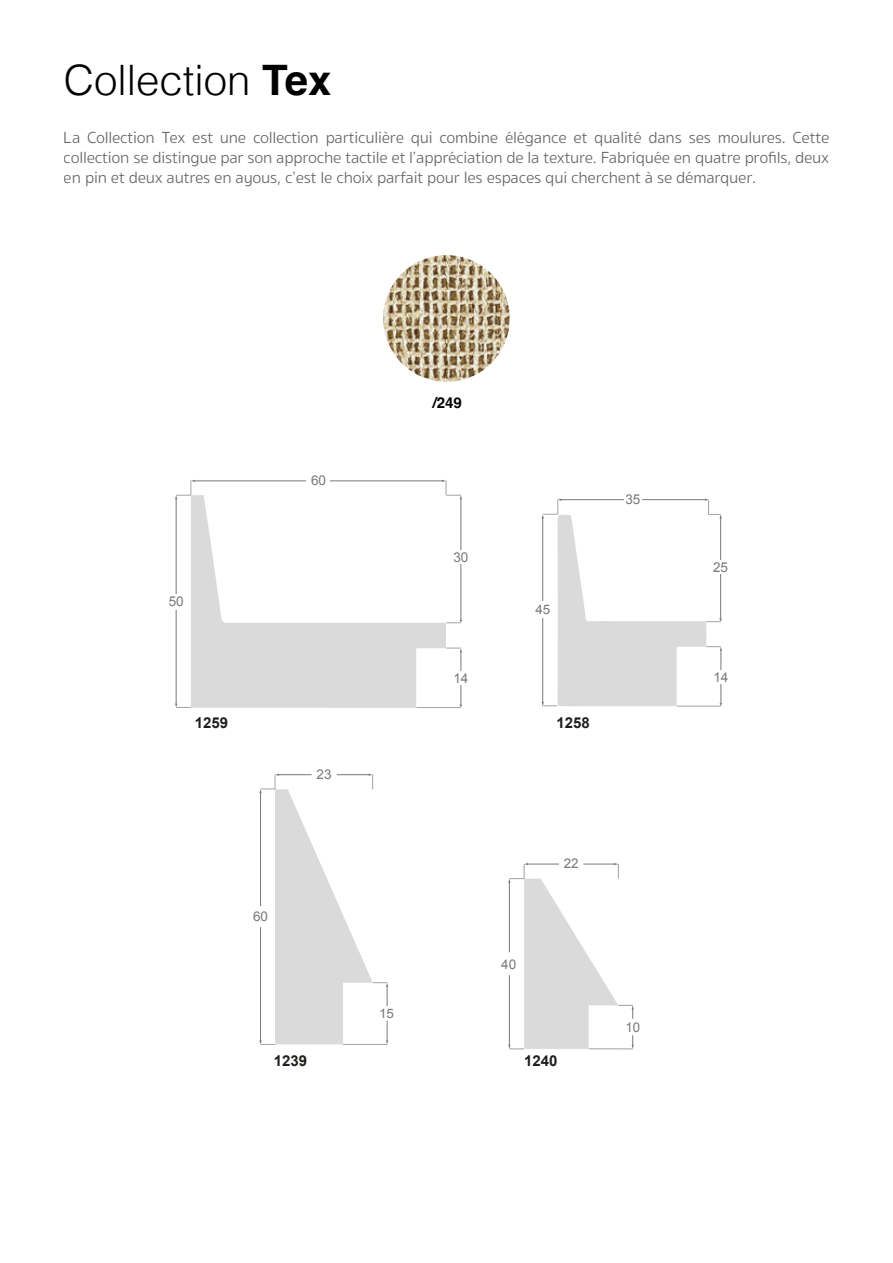
<style>
.page{position:relative;width:893px;height:1263px;background:#fff}
.page>*{position:absolute;margin:0;border:0;box-sizing:border-box;transform-origin:0 0}
.t1{font:300 42px "Helvetica";color:#000}
.t2{font:300 16.5px/19.8px "Sukhumvit Set";letter-spacing:-.01em;color:#000;text-align:justify}
.t3{font:700 15px "Arial";color:#1d1f1c}
.t4{font:700 15px "Helvetica";color:#000}
.t5{font:700 15px "Arial";color:#1e1e1b}
.t6{font:13.5px "Arial";color:#787877}
.t7{font:13.35px "Arial";color:#787877}
.t8{font:13.05px "Arial";color:#797979;scale:1.04 1}
.t9{font:12.9px "Arial";color:#787877;scale:1.04 1}
.s1{font-weight:700}
</style>
<div class="page">
<img style="left:383px;top:255px;width:127px;height:127px;border-radius:63px">
<svg style="left:259px;top:774px;width:129px;height:271px"></svg>
<svg style="left:508px;top:863px;width:126px;height:187px"></svg>
<svg style="left:191px;top:495px;width:255px;height:213px"></svg>
<hr style="left:461px;top:651px;width:1px;height:54px;background:#787877">
<hr style="left:461px;top:498px;width:1px;height:122px;background:#787877">
<div style="left:455px;top:671px;width:14px;height:14px;background:#fff"></div>
<svg style="left:446px;top:648px;width:16px;height:4px"></svg>
<hr style="left:417px;top:707px;width:44px;height:1px;background:#a3a1a4">
<div style="left:455px;top:550px;width:14px;height:14px;background:#fff"></div>
<hr style="left:176px;top:498px;width:1px;height:206px;background:#787877">
<svg style="left:446px;top:619px;width:16px;height:4px"></svg>
<svg style="left:175px;top:703px;width:16px;height:5px"></svg>
<div style="left:164px;top:594px;width:24px;height:16px;background:#fff"></div>
<hr style="left:194px;top:481px;width:249px;height:1px;background:#787877">
<svg style="left:442px;top:480px;width:20px;height:19px"></svg>
<svg style="left:175px;top:480px;width:20px;height:19px"></svg>
<div style="left:306px;top:472px;width:24px;height:16px;background:#fff"></div>
<svg style="left:542px;top:498px;width:180px;height:209px"></svg>
<h1 class="t1" style="left:64px;top:45px;width:269px">Collection <span class="s1">Tex</span></h1>
<p class="t2" style="left:64px;top:128px;width:767px">La Collection Tex est une collection particulière qui combine élégance et qualité dans ses moulures. Cette collection se distingue par son approche tactile et l’appréciation de la texture. Fabriquée en quatre profils, deux en pin et deux autres en ayous, c’est le choix parfait pour les espaces qui cherchent à se démarquer.</p>
<p class="t6" style="left:169px;top:593px;width:17px">50</p>
<p class="t3" style="left:195px;top:713px;width:35px">1259</p>
<p class="t6" style="left:311px;top:471px;width:17px">60</p>
<p class="t6" style="left:317px;top:765px;width:17px">23</p>
<p class="t7" style="left:253px;top:907px;width:17px">60</p>
<p class="t5" style="left:274px;top:1051px;width:35px">1239</p>
<p class="t4" style="left:433px;top:394px;width:31px">/249</p>
<p class="t6" style="left:453px;top:549px;width:17px">30</p>
<p class="t6" style="left:453px;top:669px;width:17px">14</p>
<p class="t8" style="left:535px;top:601px;width:16px">45</p>
<p class="t6" style="left:625px;top:490px;width:17px">35</p>
<p class="t3" style="left:556px;top:713px;width:35px">1258</p>
<p class="t9" style="left:379px;top:1005px;width:16px">15</p>
<p class="t7" style="left:564px;top:854px;width:17px">22</p>
<p class="t7" style="left:501px;top:955px;width:17px">40</p>
<p class="t3" style="left:524px;top:1051px;width:35px">1240</p>
<p class="t7" style="left:625px;top:1018px;width:16px">10</p>
<p class="t6" style="left:713px;top:558px;width:17px">25</p>
<p class="t6" style="left:713px;top:668px;width:17px">14</p>
</div>
